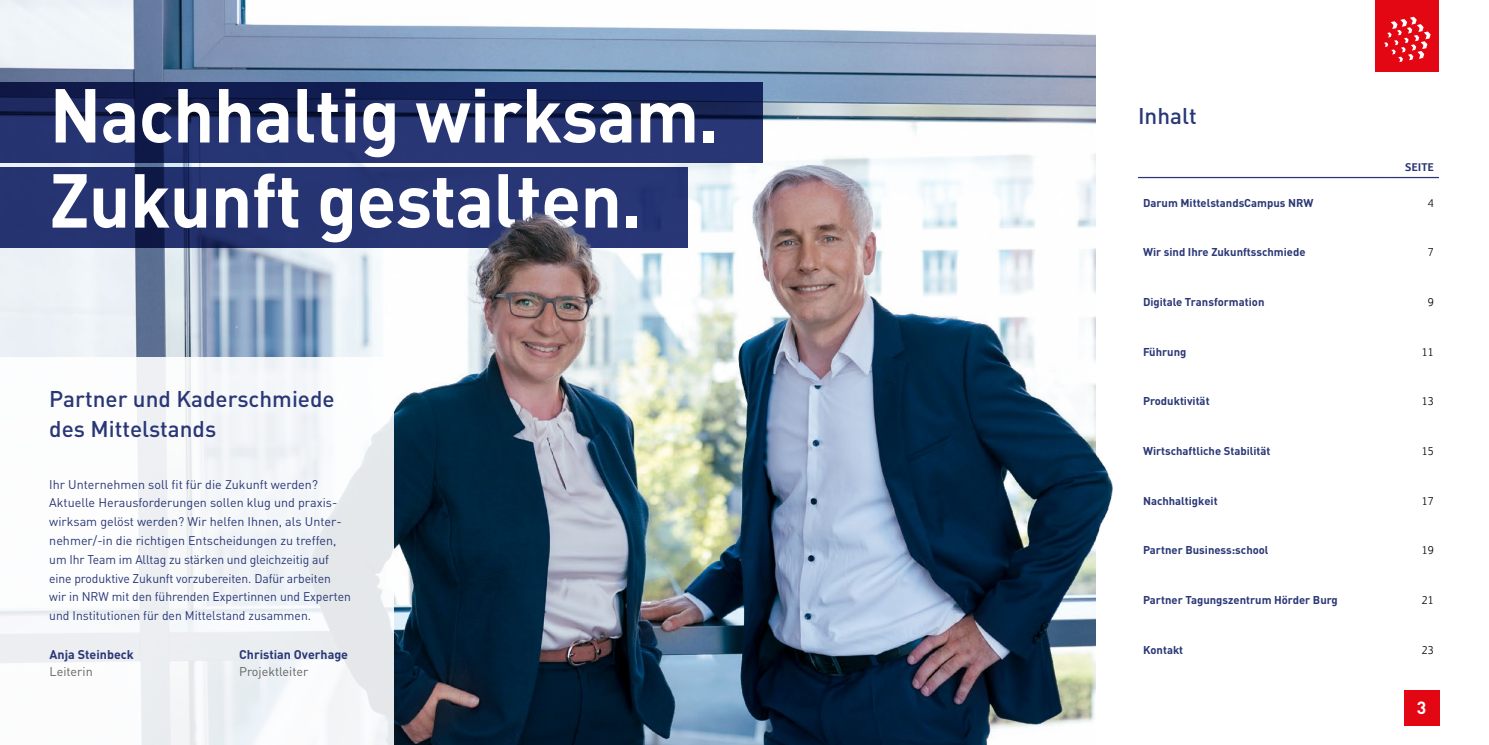
<style>
.page{position:relative;width:1489px;height:745px;background:#fff}
.page>*{position:absolute;margin:0;border:0;box-sizing:border-box;transform-origin:0 0}
.t1{font:700 75px "DIN Pro";letter-spacing:-.01em;color:#fff}
.t2{font:500 22.5px/30px "DIN Pro";color:#293776}
.t3{font:700 17.5px "DIN Pro";color:#fff}
.t4{font:12.5px/18.8px "DIN Pro";color:#293776}
.t5{font:700 12.5px "DIN Pro";color:#293776}
.t6{font:12.5px "DIN Pro";color:#646363}
.t7{font:700 11.25px "DIN Pro";color:#293776}
.t8{font:11.25px "Sparkasse Lt";color:#000}
.t9{font:700 11.25px "Sparkasse Rg";color:#293776}
</style>
<div class="page">
<img style="left:0;top:0;width:1440px;height:744px">
<hr style="left:1137px;top:177px;width:250px;height:1px;background:#293776">
<hr style="left:1387px;top:177px;width:51px;height:1px;background:#293776">
<div style="left:1375px;top:0;width:64px;height:72px;background:#e30613"></div>
<svg style="left:1384px;top:17px;width:46px;height:45px"></svg>
<svg style="left:0;top:357px;width:393px;height:387px;fill:#f5f7f9"></svg>
<div style="left:1403px;top:689px;width:36px;height:36px;background:#e30613"></div>
<h1 class="t1" style="left:50px;top:64px;width:671px">Nachhaltig wirksam.</h1>
<h1 class="t1" style="left:50px;top:149px;width:594px">Zukunft gestalten.</h1>
<h2 class="t2" style="left:49px;top:382px;width:287px">Partner und Kaderschmiede des Mittelstands</h2>
<p class="t4" style="left:49px;top:474px;width:303px">Ihr Unternehmen soll fit für die Zukunft werden?<br>Aktuelle Herausforderungen sollen klug und praxis&shy;wirksam gelöst werden? Wir helfen Ihnen, als Unter&shy;nehmer/-in die richtigen Entscheidungen zu treffen, um Ihr Team im Alltag zu stärken und gleichzeitig auf eine produktive Zukunft vorzubereiten. Dafür arbeiten<br>wir in NRW mit den führenden Expertinnen und Experten und Institutionen für den Mittelstand zusammen.</p>
<p class="t5" style="left:50px;top:645px;width:86px">Anja Steinbeck</p>
<p class="t6" style="left:50px;top:663px;width:45px">Leiterin</p>
<p class="t5" style="left:239px;top:645px;width:110px">Christian Overhage</p>
<p class="t6" style="left:239px;top:663px;width:71px">Projektleiter</p>
<h2 class="t2" style="left:1137px;top:99px;width:60px">Inhalt</h2>
<p class="t9" style="left:1404px;top:159px;width:30px">SEITE</p>
<p class="t7" style="left:1142px;top:195px;width:172px">Darum MittelstandsCampus NRW</p>
<p class="t8" style="left:1427px;top:196px;width:8px">4</p>
<p class="t7" style="left:1142px;top:244px;width:164px">Wir sind Ihre Zukunftsschmiede</p>
<p class="t8" style="left:1427px;top:245px;width:8px">7</p>
<p class="t7" style="left:1142px;top:294px;width:123px">Digitale Transformation</p>
<p class="t8" style="left:1427px;top:295px;width:8px">9</p>
<p class="t7" style="left:1142px;top:344px;width:45px">Führung</p>
<p class="t8" style="left:1421px;top:345px;width:14px">11</p>
<p class="t7" style="left:1142px;top:393px;width:68px">Produktivität</p>
<p class="t8" style="left:1421px;top:394px;width:14px">13</p>
<p class="t7" style="left:1142px;top:443px;width:129px">Wirtschaftliche Stabilität</p>
<p class="t8" style="left:1421px;top:444px;width:14px">15</p>
<p class="t7" style="left:1142px;top:492px;width:76px">Nachhaltigkeit</p>
<p class="t8" style="left:1421px;top:493px;width:14px">17</p>
<p class="t7" style="left:1142px;top:542px;width:127px">Partner Business:school</p>
<p class="t8" style="left:1421px;top:543px;width:14px">19</p>
<p class="t7" style="left:1142px;top:592px;width:196px">Partner Tagungszentrum Hörder Burg</p>
<p class="t8" style="left:1421px;top:593px;width:14px">21</p>
<p class="t7" style="left:1142px;top:641px;width:42px">Kontakt</p>
<p class="t8" style="left:1421px;top:642px;width:14px">23</p>
<h3 class="t3" style="left:1416px;top:695px;width:11px">3</h3>
</div>
